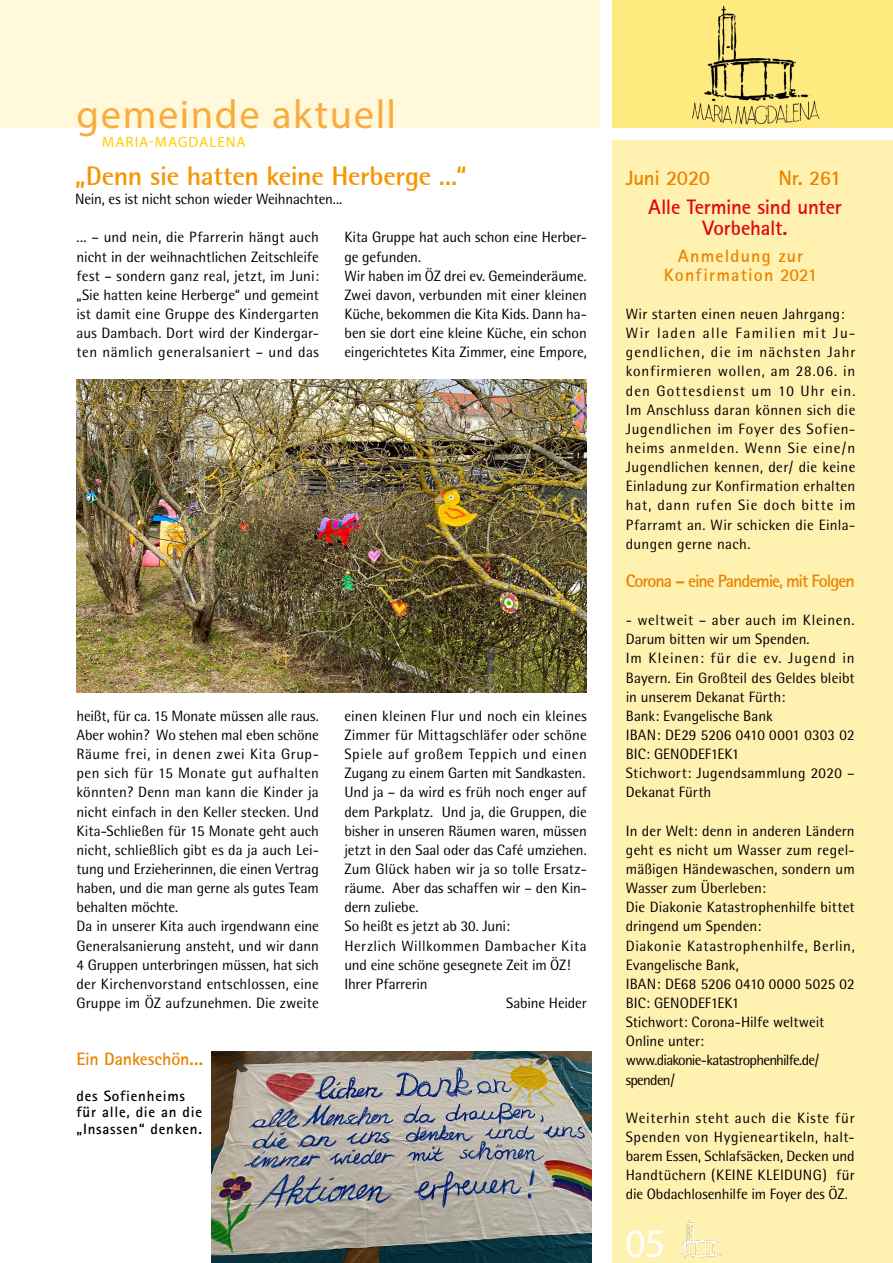
<style>
.page{position:relative;width:893px;height:1263px;background:#fff}
.page>*{position:absolute;margin:0;border:0;box-sizing:border-box;transform-origin:0 0}
.t1{font:40.5px "Myriad Pro";letter-spacing:.04em;color:#f8ac41}
.t2{font:40.5px "Myriad Pro";color:#fff}
.t3{font:700 27px "Rotis Semi Sans 55";letter-spacing:-.015em;color:#f49600}
.t4{font:21px/21px "Rotis Sans Serif Bold 65";letter-spacing:-.01em;color:#e30613;text-align:center}
.t5{font:21px "Rotis Sans Serif Bold 65";letter-spacing:-.02em;color:#eb8300}
.t6{font:18px "Rotis Sans Serif Bold 65";letter-spacing:-.06em;color:#eb8300}
.t7{font:18px/19.2px "Rotis Sans Serif Bold 65";letter-spacing:.06em;color:#eb8300;text-align:center}
.t8{font:18px "Rotis Sans Serif Bold 65";letter-spacing:-.015em;color:#eb8300}
.t9{font:15px/19.2px "Rotis Semi Sans";letter-spacing:.005em;color:#000}
.t10{font:15px/19.2px "Rotis Semi Sans";letter-spacing:.045em;color:#000}
.t11{font:15px "Rotis Semi Sans";letter-spacing:-.015em;color:#000}
.t12{font:700 15px/16.5px "Rotis Sans Serif";letter-spacing:.05em;color:#000}
.t13{font:15px "Rotis Semi Sans";letter-spacing:.03em;color:#000}
.t14{font:15px "Rotis Semi Sans";letter-spacing:.035em;color:#000}
.t15{font:15px "Myriad Pro";letter-spacing:.065em;color:#fc0}
</style>
<div class="page">
<div style="left:612px;top:0;width:281px;height:128px;background:#ffea80"></div>
<div style="left:0;top:0;width:600px;height:128px;background:#fff8da"></div>
<div style="left:612px;top:140px;width:281px;height:1123px;background:#fff1b0"></div>
<img style="left:692px;top:6px;width:128px;height:119px">
<img style="left:681px;top:1219px;width:41px;height:39px">
<img style="left:77px;top:379px;width:510px;height:314px">
<img style="left:211px;top:1051px;width:380px;height:212px">
<h1 class="t1" style="left:77px;top:89px;width:321px">gemeinde aktuell</h1>
<p class="t15" style="left:102px;top:132px;width:145px">MARIA-MAGDALENA</p>
<h2 class="t3" style="left:75px;top:159px;width:393px">„Denn sie hatten keine Herberge ...“</h2>
<p class="t9" style="left:75px;top:189px;width:269px">Nein, es ist nicht schon wieder Weihnachten...</p>
<p class="t9" style="left:77px;top:228px;width:244px;text-align:justify">... – und nein, die Pfarrerin hängt auch nicht in der weihnachtlichen Zeitschleife fest – sondern ganz real, jetzt, im Juni: „Sie hatten keine Herberge“ und gemeint ist damit eine Gruppe des Kindergarten aus Dambach. Dort wird der Kindergar&shy;ten nämlich generalsaniert – und das</p>
<p class="t9" style="left:344px;top:228px;width:244px">Kita Gruppe hat auch schon eine Herber&shy;ge gefunden.<br>Wir haben im ÖZ drei ev. Gemeinderäume.<br>Zwei davon, verbunden mit einer kleinen Küche, bekommen die Kita Kids. Dann ha&shy;ben sie dort eine kleine Küche, ein schon eingerichtetes Kita Zimmer, eine Empore,</p>
<p class="t9" style="left:77px;top:706px;width:244px">heißt, für ca. 15 Monate müssen alle raus.<br>Aber wohin? Wo stehen mal eben schöne Räume frei, in denen zwei Kita Grup&shy;pen sich für 15 Monate gut aufhalten könnten? Denn man kann die Kinder ja nicht einfach in den Keller stecken. Und Kita-Schließen für 15 Monate geht auch nicht, schließlich gibt es da ja auch Lei&shy;tung und Erzieherinnen, die einen Vertrag haben, und die man gerne als gutes Team behalten möchte.<br>Da in unserer Kita auch irgendwann eine Generalsanierung ansteht, und wir dann 4 Gruppen unterbringen müssen, hat sich der Kirchenvorstand entschlossen, eine Gruppe im ÖZ aufzunehmen. Die zweite</p>
<p class="t8" style="left:77px;top:1048px;width:128px">Ein Dankeschön...</p>
<p class="t12" style="left:77px;top:1087px;width:127px">des Sofienheims für alle, die an die „Insassen“ denken.</p>
<p class="t9" style="left:344px;top:706px;width:244px">einen kleinen Flur und noch ein kleines</p>
<p class="t9" style="left:344px;top:725px;width:244px">Zimmer für Mittagschläfer oder schöne</p>
<p class="t14" style="left:344px;top:745px;width:244px">Spiele auf großem Teppich und einen</p>
<p class="t9" style="left:344px;top:763px;width:243px">Zugang zu einem Garten mit Sandkasten.</p>
<p class="t9" style="left:344px;top:783px;width:244px">Und ja – da wird es früh noch enger auf</p>
<p class="t9" style="left:344px;top:802px;width:244px">dem Parkplatz. Und ja, die Gruppen, die</p>
<p class="t11" style="left:344px;top:822px;width:244px">bisher in unseren Räumen waren, müssen</p>
<p class="t9" style="left:344px;top:840px;width:244px">jetzt in den Saal oder das Café umziehen.</p>
<p class="t9" style="left:344px;top:859px;width:244px">Zum Glück haben wir ja so tolle Ersatz-</p>
<p class="t9" style="left:344px;top:878px;width:244px">räume. Aber das schaffen wir – den Kin-</p>
<p class="t9" style="left:344px;top:897px;width:76px">dern zuliebe.</p>
<p class="t9" style="left:344px;top:916px;width:167px">So heißt es jetzt ab 30. Juni:</p>
<p class="t13" style="left:344px;top:937px;width:244px">Herzlich Willkommen Dambacher Kita</p>
<p class="t9" style="left:344px;top:955px;width:228px">und eine schöne gesegnete Zeit im ÖZ!</p>
<p class="t11" style="left:344px;top:975px;width:85px">Ihrer Pfarrerin</p>
<p class="t9" style="left:506px;top:993px;width:82px">Sabine Heider</p>
<h3 class="t5" style="left:626px;top:165px;width:86px">Juni 2020</h3>
<h3 class="t5" style="left:779px;top:165px;width:64px">Nr. 261</h3>
<h3 class="t4" style="left:648px;top:196px;width:195px">Alle Termine sind unter<br>Vorbehalt.</h3>
<p class="t7" style="left:664px;top:245px;width:155px">Anmeldung zur<br>Konfirmation 2021</p>
<p class="t10" style="left:626px;top:304px;width:231px">Wir starten einen neuen Jahrgang:<br>Wir laden alle Familien mit Ju&shy;gendlichen, die im nächsten Jahr konfirmieren wollen, am 28.06. in den Gottesdienst um 10 Uhr ein.<br>Im Anschluss daran können sich die<br>Jugendlichen im Foyer des Sofien&shy;heims anmelden. Wenn Sie eine/n<br>Jugendlichen kennen, der/ die keine<br>Einladung zur Konfirmation erhalten hat, dann rufen Sie doch bitte im<br>Pfarramt an. Wir schicken die Einla&shy;dungen gerne nach.</p>
<p class="t6" style="left:626px;top:569px;width:230px">Corona – eine Pandemie, mit Folgen</p>
<p class="t9" style="left:626px;top:610px;width:230px">- weltweit – aber auch im Kleinen.<br>Darum bitten wir um Spenden.<br>Im Kleinen: für die ev. Jugend in<br>Bayern. Ein Großteil des Geldes bleibt in unserem Dekanat Fürth:<br>Bank: Evangelische Bank<br>IBAN: DE29 5206 0410 0001 0303 02<br>BIC: GENODEF1EK1<br>Stichwort: Jugendsammlung 2020 –<br>Dekanat Fürth</p>
<p class="t9" style="left:626px;top:821px;width:230px">In der Welt: denn in anderen Ländern geht es nicht um Wasser zum regel&shy;mäßigen Händewaschen, sondern um<br>Wasser zum Überleben:<br>Die Diakonie Katastrophenhilfe bittet dringend um Spenden:<br>Diakonie Katastrophenhilfe, Berlin,<br>Evangelische Bank,<br>IBAN: DE68 5206 0410 0000 5025 02<br>BIC: GENODEF1EK1<br>Stichwort: Corona-Hilfe weltweit<br>Online unter: www.diakonie-katastrophenhilfe.de/ spenden/</p>
<p class="t9" style="left:626px;top:1108px;width:230px;text-align:justify">Weiterhin steht auch die Kiste für Spenden von Hygieneartikeln, halt&shy;barem Essen, Schlafsäcken, Decken und Handtüchern (KEINE KLEIDUNG) für die Obdachlosenhilfe im Foyer des ÖZ.</p>
<h1 class="t2" style="left:625px;top:1218px;width:42px">05</h1>
</div>
